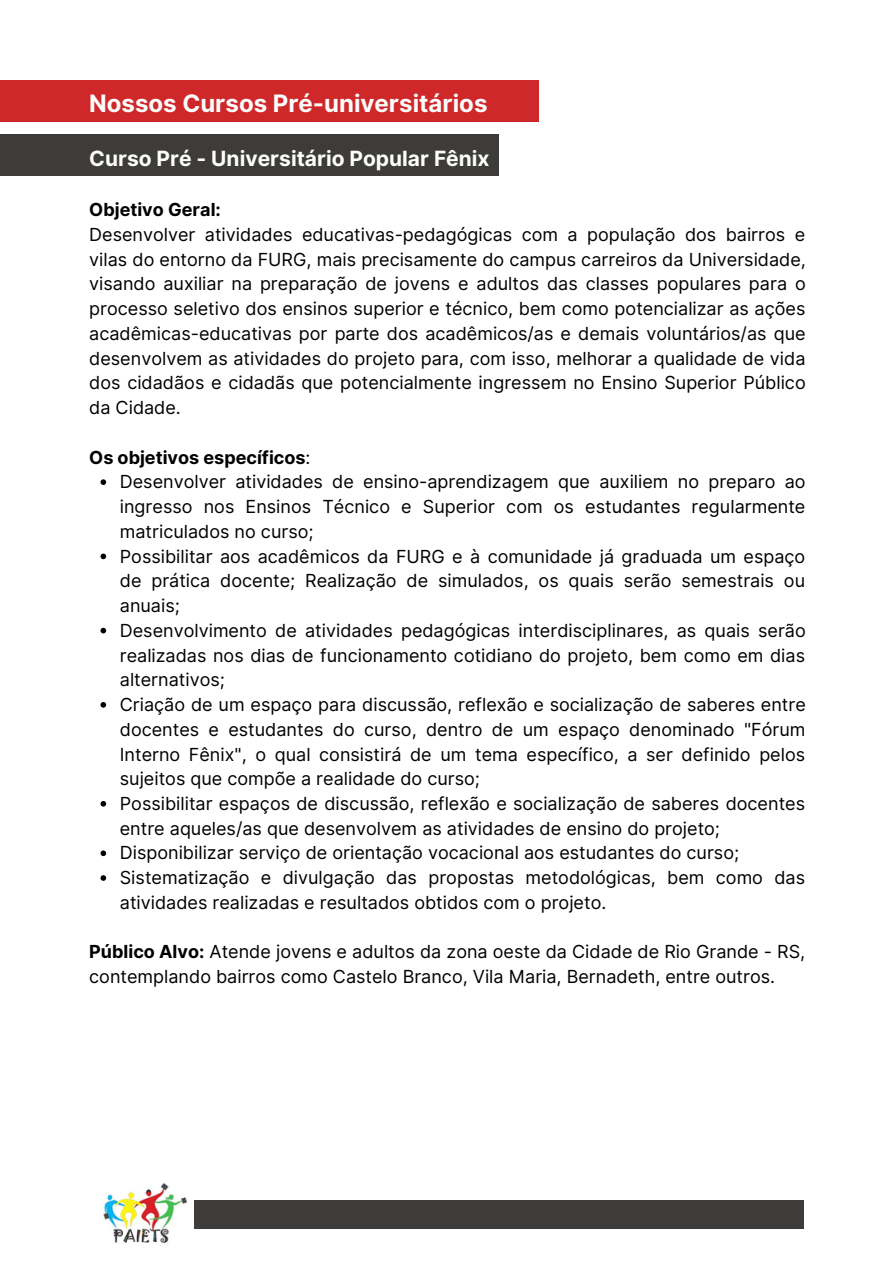
<style>
.page{position:relative;width:893px;height:1264px;background:#fff}
.page>*{position:absolute;margin:0;border:0;box-sizing:border-box;transform-origin:0 0}
.t1{font:700 24px "Inter";color:#fdfdfc}
.t2{font:700 21px "Inter";color:#fdfdfc}
.t3{font:18px/24.8px "Inter";color:#000}
.t4{font:700 18px "Inter";color:#000}
.s1{font-weight:400}
.s2{font-weight:700}
</style>
<div class="page">
<img style="left:103px;top:1183px;width:85px;height:60px">
<div style="left:194px;top:1200px;width:609px;height:28px;background:#3e3c3b"></div>
<div style="left:0;top:134px;width:498px;height:42px;background:#3e3c3b"></div>
<div style="left:0;top:80px;width:539px;height:42px;background:#ce282b"></div>
<svg style="left:100px;top:479px;width:6px;height:6px"></svg>
<svg style="left:100px;top:553px;width:6px;height:6px"></svg>
<svg style="left:100px;top:627px;width:6px;height:6px"></svg>
<svg style="left:100px;top:702px;width:6px;height:5px"></svg>
<svg style="left:100px;top:801px;width:6px;height:5px"></svg>
<svg style="left:100px;top:850px;width:6px;height:6px"></svg>
<svg style="left:100px;top:875px;width:6px;height:5px"></svg>
<h1 class="t1" style="left:89px;top:88px;width:399px">Nossos Cursos Pré-universitários</h1>
<p class="t2" style="left:89px;top:145px;width:402px">Curso Pré - Universitário Popular Fênix</p>
<p class="t4" style="left:89px;top:199px;width:133px">Objetivo Geral:</p>
<p class="t3" style="left:89px;top:222px;width:718px;text-align:justify">Desenvolver atividades educativas-pedagógicas com a população dos bairros e vilas do entorno da FURG, mais precisamente do campus carreiros da Universidade, visando auxiliar na preparação de jovens e adultos das classes populares para o processo seletivo dos ensinos superior e técnico, bem como potencializar as ações acadêmicas-educativas por parte dos acadêmicos/as e demais voluntários/as que desenvolvem as atividades do projeto para, com isso, melhorar a qualidade de vida dos cidadãos e cidadãs que potencialmente ingressem no Ensino Superior Público da Cidade.</p>
<p class="t4" style="left:89px;top:446px;width:223px">Os objetivos específicos<span class="s1">:</span></p>
<p class="t3" style="left:120px;top:469px;width:687px">Desenvolver atividades de ensino-aprendizagem que auxiliem no preparo ao ingresso nos Ensinos Técnico e Superior com os estudantes regularmente matriculados no curso;<br>Possibilitar aos acadêmicos da FURG e à comunidade já graduada um espaço de prática docente; Realização de simulados, os quais serão semestrais ou anuais;<br>Desenvolvimento de atividades pedagógicas interdisciplinares, as quais serão realizadas nos dias de funcionamento cotidiano do projeto, bem como em dias alternativos;<br>Criação de um espaço para discussão, reflexão e socialização de saberes entre docentes e estudantes do curso, dentro de um espaço denominado "Fórum Interno Fênix", o qual consistirá de um tema específico, a ser definido pelos sujeitos que compõe a realidade do curso;<br>Possibilitar espaços de discussão, reflexão e socialização de saberes docentes entre aqueles/as que desenvolvem as atividades de ensino do projeto; Disponibilizar serviço de orientação vocacional aos estudantes do curso; Sistematização e divulgação das propostas metodológicas, bem como das atividades realizadas e resultados obtidos com o projeto.</p>
<p class="t3" style="left:89px;top:939px;width:717px"><span class="s2">Público Alvo:</span> Atende jovens e adultos da zona oeste da Cidade de Rio Grande - RS, contemplando bairros como Castelo Branco, Vila Maria, Bernadeth, entre outros.</p>
</div>
